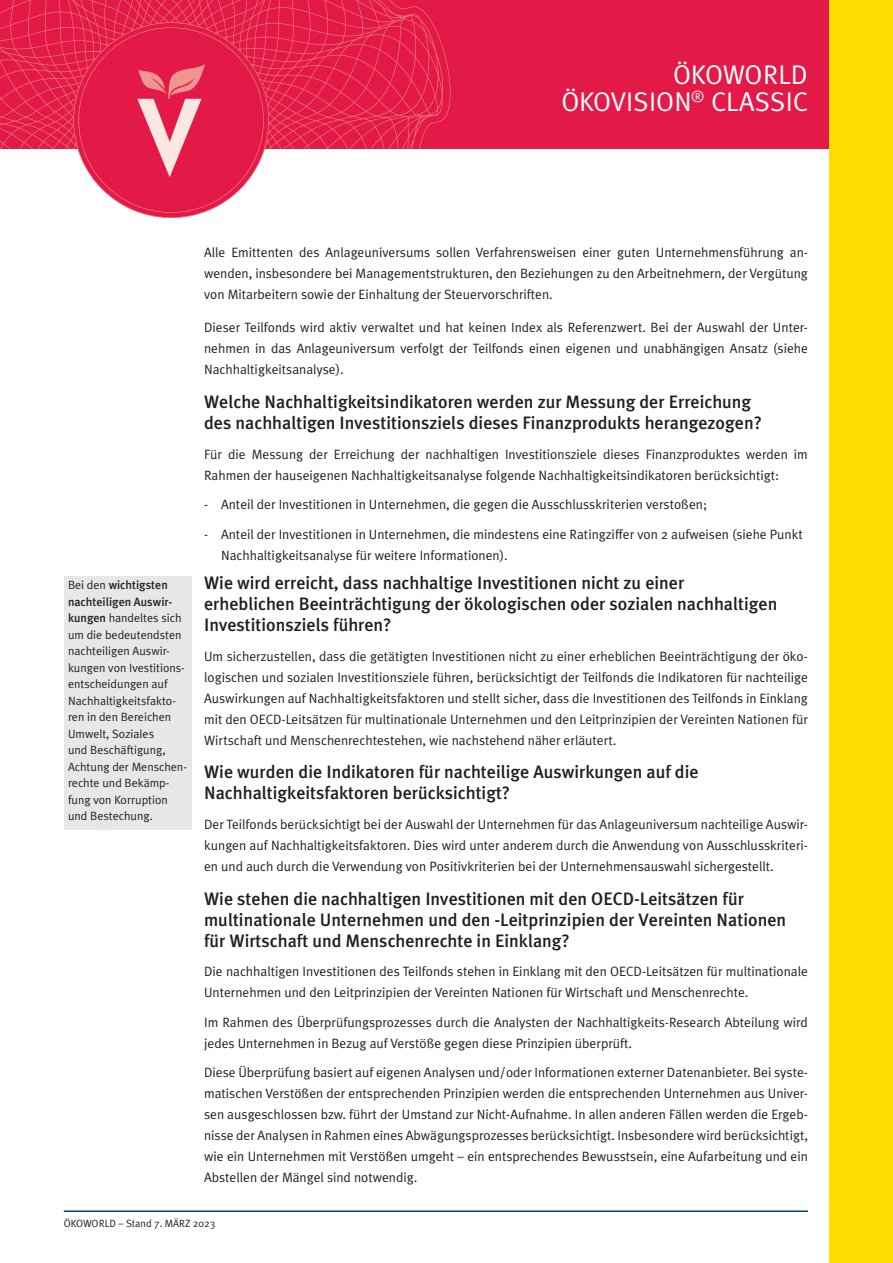
<style>
.page{position:relative;width:893px;height:1263px;background:#fff}
.page>*{position:absolute;margin:0;border:0;box-sizing:border-box;transform-origin:0 0}
.t1{font:27px/27px "Meta Plus Normal";color:#fff;text-align:right}
.t2{font:500 18px/21px "Meta Plus";color:#231f20}
.t3{font:13.5px/21px "Meta Plus Normal";color:#231f20;text-align:justify}
.t4{font:12px/16.5px "Meta Plus Normal";color:#231f20}
.t5{font:500 12px/16.5px "Meta Plus";color:#231f20}
.t6{font:10.5px "Meta Plus Normal";color:#231f20}
.s1{font-family:"Meta Plus Normal";font-weight:400}
.s2{font-family:"Meta Plus";font-weight:500}
</style>
<div class="page">
<div style="left:0;top:0;width:893px;height:149px;background:#e31a47"></div>
<div style="left:829px;top:0;width:64px;height:1263px;background:#ffdc01"></div>
<hr style="left:64px;top:1210px;width:744px;height:2px;background:#014575">
<svg style="left:0;top:0;width:451px;height:218px"></svg>
<div style="left:64px;top:576px;width:127px;height:253px;background:#e6e7e9"></div>
<h1 class="t1" style="left:561px;top:60px;width:248px">ÖKOWORLD<br>ÖKOVISION<sup>®</sup> CLASSIC</h1>
<p class="t5" style="left:68px;top:577px;width:106px"><span class="s1">Bei den</span> wichtigsten nachteiligen Auswir-</p>
<p class="t4" style="left:68px;top:610px;width:120px"><span class="s2">kungen</span> handeltes sich um die bedeutendsten nachteiligen Auswir&shy;kungen von Ivestitions&shy;entscheidungen auf<br>Nachhaltigkeitsfakto&shy;ren in den Bereichen<br>Umwelt, Soziales<br>und Beschäftigung,<br>Achtung der Menschen&shy;rechte und Bekämp&shy;fung von Korruption und Bestechung.</p>
<p class="t3" style="left:204px;top:241px;width:605px">Alle Emittenten des Anlageuniversums sollen Verfahrensweisen einer guten Unternehmensführung an&shy;wenden, insbesondere bei Managementstrukturen, den Beziehungen zu den Arbeitnehmern, der Vergütung von Mitarbeitern sowie der Einhaltung der Steuervorschriften.</p>
<p class="t3" style="left:204px;top:317px;width:605px">Dieser Teilfonds wird aktiv verwaltet und hat keinen Index als Referenzwert. Bei der Auswahl der Unter&shy;nehmen in das Anlageuniversum verfolgt der Teilfonds einen eigenen und unabhängigen Ansatz (siehe Nachhaltigkeitsanalyse).</p>
<h2 class="t2" style="left:204px;top:391px;width:559px">Welche Nachhaltigkeitsindikatoren werden zur Messung der Erreichung des nachhaltigen Investitionsziels dieses Finanzprodukts herangezogen?</h2>
<p class="t3" style="left:204px;top:443px;width:605px">Für die Messung der Erreichung der nachhaltigen Investitionsziele dieses Finanzproduktes werden im<br>Rahmen der hauseigenen Nachhaltigkeitsanalyse folgende Nachhaltigkeitsindikatoren berücksichtigt:</p>
<p class="t3" style="left:204px;top:494px;width:504px">- Anteil der Investitionen in Unternehmen, die gegen die Ausschlusskriterien verstoßen;</p>
<p class="t3" style="left:221px;top:523px;width:583px;text-indent:-17px">- Anteil der Investitionen in Unternehmen, die mindestens eine Ratingziffer von 2 aufweisen (siehe Punkt<br>Nachhaltigkeitsanalyse für weitere Informationen).</p>
<h2 class="t2" style="left:204px;top:572px;width:575px">Wie wird erreicht, dass nachhaltige Investitionen nicht zu einer erheblichen Beeinträchtigung der ökologischen oder sozialen nachhaltigen<br>Investitionsziels führen?</h2>
<p class="t3" style="left:204px;top:645px;width:605px">Um sicherzustellen, dass die getätigten Investitionen nicht zu einer erheblichen Beeinträchtigung der öko&shy;logischen und sozialen Investitionsziele führen, berücksichtigt der Teilfonds die Indikatoren für nachteilige Auswirkungen auf Nachhaltigkeitsfaktoren und stellt sicher, dass die Investitionen des Teilfonds in Einklang mit den OECD-Leitsätzen für multinationale Unternehmen und den Leitprinzipien der Vereinten Nationen für Wirtschaft und Menschenrechtestehen, wie nachstehend näher erläutert.</p>
<h2 class="t2" style="left:204px;top:761px;width:496px">Wie wurden die Indikatoren für nachteilige Auswirkungen auf die<br>Nachhaltigkeitsfaktoren berücksichtigt?</h2>
<p class="t3" style="left:204px;top:813px;width:605px">Der Teilfonds berücksichtigt bei der Auswahl der Unternehmen für das Anlageuniversum nachteilige Auswir&shy;kungen auf Nachhaltigkeitsfaktoren. Dies wird unter anderem durch die Anwendung von Ausschlusskriteri&shy;en und auch durch die Verwendung von Positivkriterien bei der Unternehmensauswahl sichergestellt.</p>
<h2 class="t2" style="left:204px;top:888px;width:583px">Wie stehen die nachhaltigen Investitionen mit den OECD-Leitsätzen für multinationale Unternehmen und den -Leitprinzipien der Vereinten Nationen für Wirtschaft und Menschenrechte in Einklang?</h2>
<p class="t3" style="left:204px;top:961px;width:605px">Die nachhaltigen Investitionen des Teilfonds stehen in Einklang mit den OECD-Leitsätzen für multinationale<br>Unternehmen und den Leitprinzipien der Vereinten Nationen für Wirtschaft und Menschenrechte.</p>
<p class="t3" style="left:204px;top:1011px;width:605px">Im Rahmen des Überprüfungsprozesses durch die Analysten der Nachhaltigkeits-Research Abteilung wird jedes Unternehmen in Bezug auf Verstöße gegen diese Prinzipien überprüft.</p>
<p class="t3" style="left:204px;top:1062px;width:605px">Diese Überprüfung basiert auf eigenen Analysen und/oder Informationen externer Datenanbieter. Bei syste&shy;matischen Verstößen der entsprechenden Prinzipien werden die entsprechenden Unternehmen aus Univer&shy;sen ausgeschlossen bzw. führt der Umstand zur Nicht-Aufnahme. In allen anderen Fällen werden die Ergeb&shy;nisse der Analysen in Rahmen eines Abwägungsprozesses berücksichtigt. Insbesondere wird berücksichtigt, wie ein Unternehmen mit Verstößen umgeht – ein entsprechendes Bewusstsein, eine Aufarbeitung und ein Abstellen der Mängel sind notwendig.</p>
<p class="t6" style="left:64px;top:1217px;width:153px">ÖKOWORLD – Stand 7. MÄRZ 2023</p>
</div>
